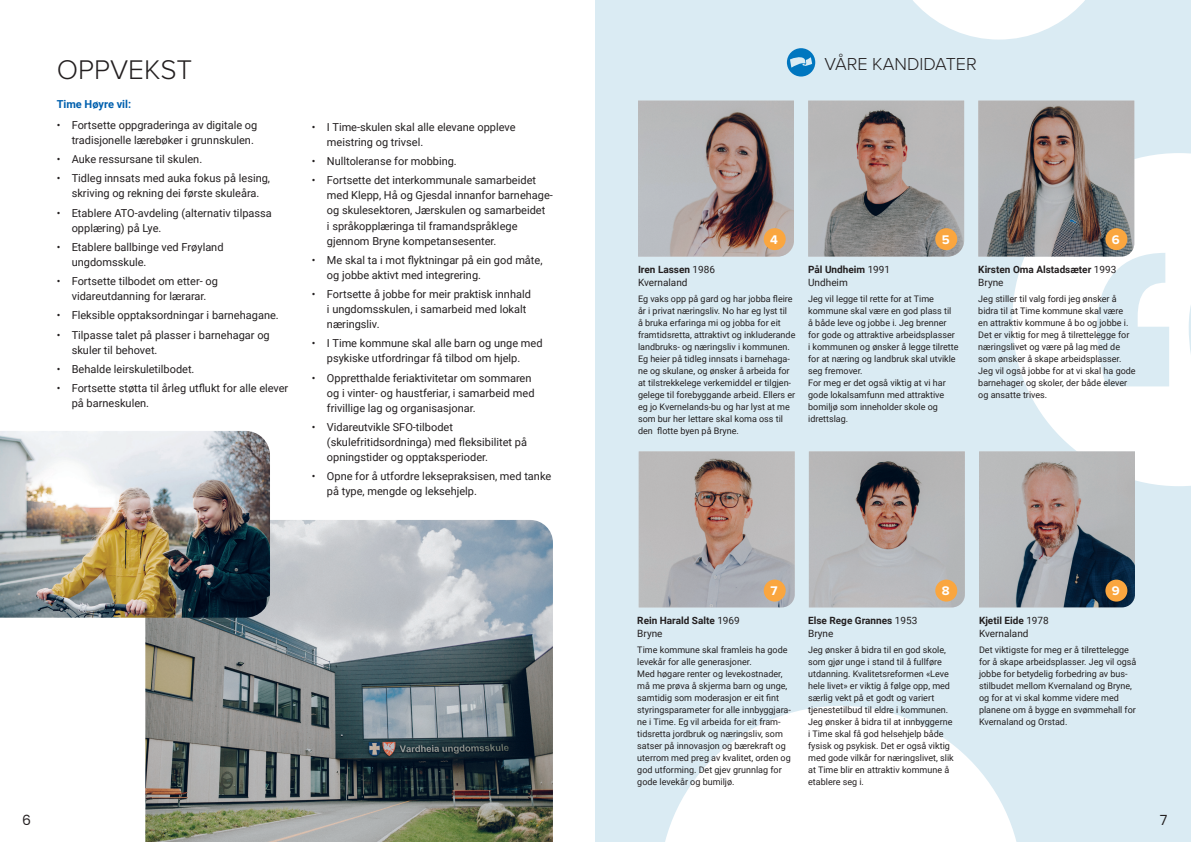
<style>
.page{position:relative;width:1191px;height:842px;background:#fff}
.page>*{position:absolute;margin:0;border:0;box-sizing:border-box;transform-origin:0 0}
.t1{font:300 28px "Proxima Nova";color:#231f20}
.t2{font:300 18px "Proxima Nova";color:#231f20}
.t3{font:14px "Poppins";color:#231f20}
.t4{font:700 13px "Proxima Nova";color:#fff}
.t5{font:11px/15px "Roboto";color:#231f20}
.t6{font:700 11px "Roboto";color:#0160ae}
.t7{font:700 10px/13px "Roboto";color:#231f20}
.t8{font:10px/13px "Roboto";color:#231f20}
.t9{font:9px/12px "Roboto";color:#231f20}
.s1{font-weight:700}
.s2{font-weight:400}
</style>
<div class="page">
<img style="left:145px;top:520px;width:408px;height:322px">
<img style="left:0;top:431px;width:270px;height:187px">
<div style="left:595px;top:0;width:596px;height:842px;background:#daebf3"></div>
<svg style="left:913px;top:0;width:172px;height:40px"></svg>
<svg style="left:665px;top:706px;width:352px;height:136px;fill:#fff"></svg>
<svg style="left:1026px;top:386px;width:165px;height:100px;background:#fafcfd"></svg>
<svg style="left:787px;top:48px;width:28px;height:29px"></svg>
<img style="left:638px;top:101px;width:156px;height:156px">
<img style="left:808px;top:101px;width:156px;height:156px">
<svg style="left:1012px;top:101px;width:179px;height:285px"></svg>
<img style="left:978px;top:101px;width:156px;height:156px">
<div style="left:763px;top:228px;width:22px;height:22px;background:#faa63f;border-radius:50%"></div>
<img style="left:639px;top:451px;width:155px;height:156px">
<div style="left:763px;top:580px;width:22px;height:22px;background:#faa63f;border-radius:50%"></div>
<div style="left:935px;top:228px;width:22px;height:22px;background:#faa63f;border-radius:50%"></div>
<img style="left:809px;top:451px;width:155px;height:156px">
<div style="left:935px;top:580px;width:22px;height:22px;background:#faa63f;border-radius:50%"></div>
<div style="left:1105px;top:228px;width:22px;height:22px;background:#faa63f;border-radius:50%"></div>
<img style="left:979px;top:451px;width:156px;height:156px">
<div style="left:1105px;top:580px;width:22px;height:22px;background:#faa63f;border-radius:50%"></div>
<h1 class="t1" style="left:57px;top:49px;width:137px">OPPVEKST</h1>
<p class="t6" style="left:57px;top:96px;width:76px">Time Høyre vil:</p>
<p class="t5" style="left:72px;top:117px;width:187px;text-indent:-15px">• Fortsette oppgraderinga av digitale og tradisjonelle lærebøker i grunnskulen.</p>
<p class="t5" style="left:57px;top:151px;width:147px">• Auke ressursane til skulen.</p>
<p class="t5" style="left:57px;top:170px;width:215px;text-align:center">• Tidleg innsats med auka fokus på lesing, skriving og rekning dei første skuleåra.</p>
<p class="t5" style="left:72px;top:205px;width:202px;text-indent:-15px">• Etablere ATO-avdeling (alternativ tilpassa opplæring) på Lye.</p>
<p class="t5" style="left:72px;top:239px;width:153px;text-indent:-15px">• Etablere ballbinge ved Frøyland ungdomsskule.</p>
<p class="t5" style="left:57px;top:273px;width:163px;text-align:center">• Fortsette tilbodet om etter- og vidareutdanning for lærarar.</p>
<p class="t5" style="left:57px;top:307px;width:224px">• Fleksible opptaksordningar i barnehagane.</p>
<p class="t5" style="left:72px;top:327px;width:199px;text-indent:-15px">• Tilpasse talet på plasser i barnehagar og skuler til behovet.</p>
<p class="t5" style="left:57px;top:361px;width:139px">• Behalde leirskuletilbodet.</p>
<p class="t5" style="left:72px;top:380px;width:218px;text-indent:-15px">• Fortsette støtta til årleg utflukt for alle elever på barneskulen.</p>
<p class="t5" style="left:327px;top:119px;width:190px;text-indent:-15px">• I Time-skulen skal alle elevane oppleve meistring og trivsel.</p>
<p class="t5" style="left:312px;top:153px;width:146px">• Nulltoleranse for mobbing.</p>
<p class="t5" style="left:327px;top:173px;width:227px;text-indent:-15px">• Fortsette det interkommunale samarbeidet med Klepp, Hå og Gjesdal innanfor barnehage&shy;og skulesektoren, Jærskulen og samarbeidet<br>i språkopplæringa til framandspråklege gjennom Bryne kompetansesenter.</p>
<p class="t5" style="left:327px;top:252px;width:217px;text-indent:-15px">• Me skal ta i mot flyktningar på ein god måte, og jobbe aktivt med integrering.</p>
<p class="t5" style="left:327px;top:286px;width:205px;text-indent:-15px">• Fortsette å jobbe for meir praktisk innhald i ungdomsskulen, i samarbeid med lokalt næringsliv.</p>
<p class="t5" style="left:327px;top:335px;width:217px;text-indent:-15px">• I Time kommune skal alle barn og unge med psykiske utfordringar få tilbod om hjelp.</p>
<p class="t5" style="left:327px;top:370px;width:209px;text-indent:-15px">• Oppretthalde feriaktivitetar om sommaren og i vinter- og haustferiar, i samarbeid med frivillige lag og organisasjonar.</p>
<p class="t5" style="left:327px;top:419px;width:202px;text-indent:-15px">• Vidareutvikle SFO-tilbodet (skulefritidsordninga) med fleksibilitet på opningstider og opptaksperioder.</p>
<p class="t5" style="left:327px;top:468px;width:226px;text-indent:-15px">• Opne for å utfordre leksepraksisen, med tanke på type, mengde og leksehjelp.</p>
<h3 class="t3" style="left:22px;top:812px;width:10px">6</h3>
<h2 class="t2" style="left:824px;top:50px;width:154px">VÅRE KANDIDATER</h2>
<h3 class="t4" style="left:770px;top:230px;width:9px">4</h3>
<p class="t8" style="left:638px;top:263px;width:78px"><span class="s1">Iren Lassen</span> 1986<br>Kvernaland</p>
<p class="t9" style="left:638px;top:293px;width:159px">Eg vaks opp på gard og har jobba fleire år i privat næringsliv. No har eg lyst til<br>å bruka erfaringa mi og jobba for eit framtidsretta, attraktivt og inkluderande landbruks- og næringsliv i kommunen.<br>Eg heier på tidleg innsats i barnehaga&shy;ne og skulane, og ønsker å arbeida for at tilstrekkelege verkemiddel er tilgjen&shy;gelege til forebyggande arbeid. Ellers er eg jo Kvernelands-bu og har lyst at me som bur her lettare skal koma oss til den flotte byen på Bryne.</p>
<h3 class="t4" style="left:941px;top:230px;width:9px">5</h3>
<p class="t8" style="left:808px;top:263px;width:83px"><span class="s1">Pål Undheim</span> 1991<br>Undheim</p>
<p class="t9" style="left:808px;top:293px;width:152px">Jeg vil legge til rette for at Time kommune skal være en god plass til å både leve og jobbe i. Jeg brenner for gode og attraktive arbeidsplasser i kommunen og ønsker å legge tilrette for at næring og landbruk skal utvikle seg fremover.<br>For meg er det også viktig at vi har gode lokalsamfunn med attraktive bomiljø som inneholder skole og idrettslag.</p>
<h3 class="t4" style="left:1112px;top:230px;width:9px">6</h3>
<p class="t7" style="left:978px;top:263px;width:139px">Kirsten Oma Alstadsæter <span class="s2">1993<br>Bryne</span></p>
<p class="t9" style="left:978px;top:293px;width:159px">Jeg stiller til valg fordi jeg ønsker å bidra til at Time kommune skal være<br>en attraktiv kommune å bo og jobbe i.<br>Det er viktig for meg å tilrettelegge for næringslivet og være på lag med de som ønsker å skape arbeidsplasser.<br>Jeg vil også jobbe for at vi skal ha gode barnehager og skoler, der både elever og ansatte trives.</p>
<h3 class="t4" style="left:770px;top:581px;width:9px">7</h3>
<p class="t7" style="left:637px;top:613px;width:104px">Rein Harald Salte <span class="s2">1969<br>Bryne</span></p>
<p class="t9" style="left:637px;top:644px;width:155px">Time kommune skal framleis ha gode levekår for alle generasjoner.<br>Med høgare renter og levekostnader, må me prøva å skjerma barn og unge, samtidig som moderasjon er eit fint styringsparameter for alle innbyggjara&shy;ne i Time. Eg vil arbeida for eit fram&shy;tidsretta jordbruk og næringsliv, som satser på innovasjon og bærekraft og uterrom med preg av kvalitet, orden og god utforming. Det gjev grunnlag for gode levekår og bumiljø.</p>
<h3 class="t4" style="left:941px;top:581px;width:9px">8</h3>
<p class="t7" style="left:808px;top:613px;width:111px">Else Rege Grannes <span class="s2">1953<br>Bryne</span></p>
<p class="t9" style="left:808px;top:644px;width:147px">Jeg ønsker å bidra til en god skole, som gjør unge i stand til å fullføre utdanning. Kvalitetsreformen «Leve hele livet» er viktig å følge opp, med særlig vekt på et godt og variert tjenestetilbud til eldre i kommunen.<br>Jeg ønsker å bidra til at innbyggerne i Time skal få god helsehjelp både fysisk og psykisk. Det er også viktig med gode vilkår for næringslivet, slik at Time blir en attraktiv kommune å etablere seg i.</p>
<h3 class="t4" style="left:1112px;top:581px;width:9px">9</h3>
<p class="t8" style="left:979px;top:613px;width:71px"><span class="s1">Kjetil Eide</span> 1978<br>Kvernaland</p>
<p class="t9" style="left:979px;top:644px;width:159px">Det viktigste for meg er å tilrettelegge for å skape arbeidsplasser. Jeg vil også jobbe for betydelig forbedring av bus&shy;stilbudet mellom Kvernaland og Bryne, og for at vi skal komme videre med planene om å bygge en svømmehall for Kvernaland og Orstad.</p>
<h3 class="t3" style="left:1159px;top:812px;width:9px">7</h3>
</div>
